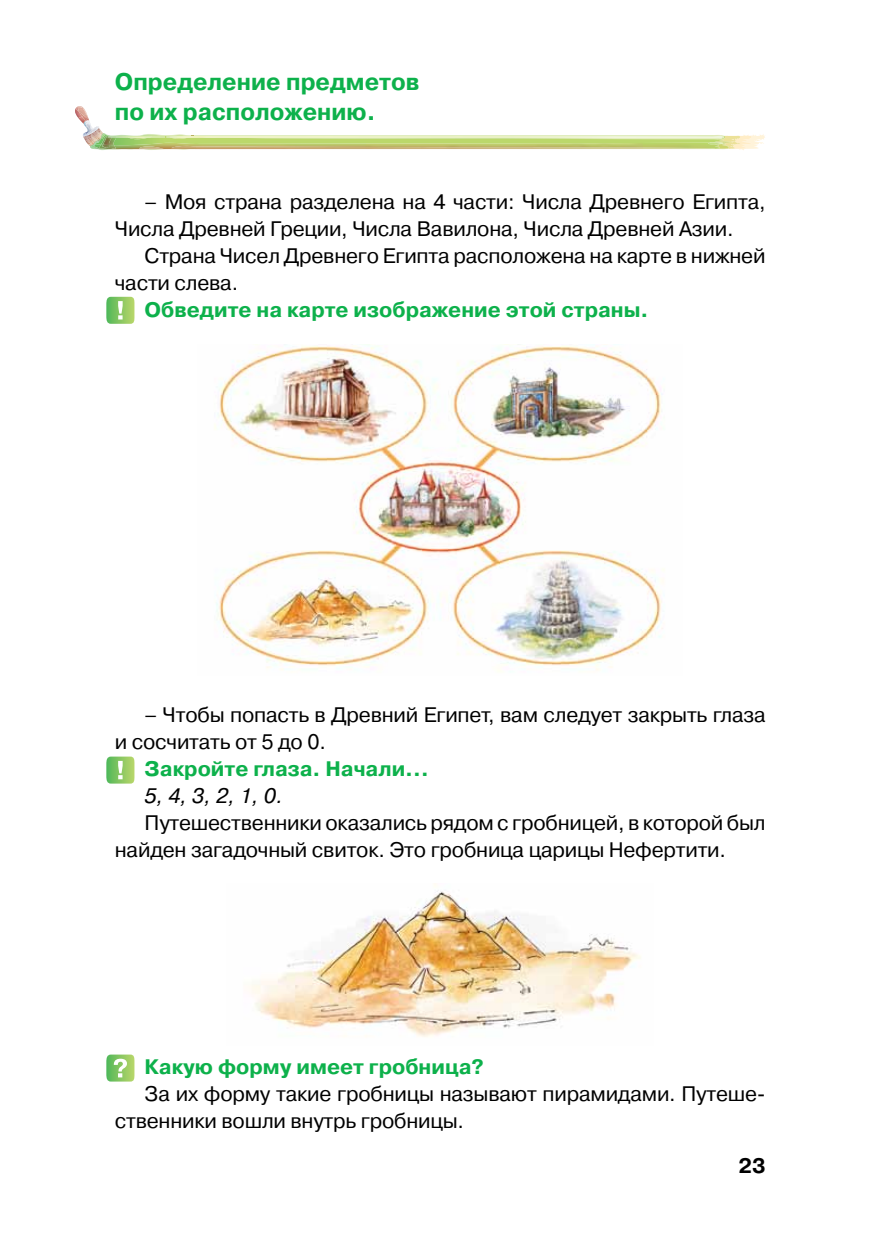
<style>
.page{position:relative;width:872px;height:1234px;background:#fff}
.page>*{position:absolute;margin:0;border:0;box-sizing:border-box;transform-origin:0 0}
.t1{font:700 24px/30px "Pragmatica C";color:#0db14b}
.t2{font:21px/27px "Pragmatica C";letter-spacing:-.01em;color:#000}
.t3{font:700 21px "Pragmatica C";color:#0db14b}
.t4{font:italic 21px "Pragmatica C";color:#000}
.t5{font:700 21px "Pragmatica C";color:#000}
</style>
<div class="page">
<svg style="left:75px;top:106px;width:688px;height:44px"></svg>
<img style="left:222px;top:136px;width:502px;height:3px">
<img style="left:203px;top:136px;width:519px;height:2px">
<img style="left:214px;top:344px;width:450px;height:328px">
<img style="left:250px;top:883px;width:391px;height:154px">
<svg style="left:106px;top:1054px;width:28px;height:27px"></svg>
<svg style="left:106px;top:756px;width:28px;height:27px"></svg>
<svg style="left:106px;top:297px;width:28px;height:27px"></svg>
<p class="t1" style="left:115px;top:67px;width:306px">Определение предметов по их расположению.</p>
<p class="t2" style="left:115px;top:188px;width:652px;text-indent:30px">– Моя страна разделена на 4 части: Числа Древнего Египта,<br>Числа Древней Греции, Числа Вавилона, Числа Древней Азии.</p>
<p class="t2" style="left:115px;top:242px;width:652px;text-indent:30px">Страна Чисел Древнего Египта расположена на карте в нижней части слева.</p>
<p class="t3" style="left:145px;top:298px;width:505px">Обведите на карте изображение этой страны.</p>
<p class="t2" style="left:115px;top:701px;width:652px;text-indent:30px">– Чтобы попасть в Древний Египет, вам следует закрыть глаза и сосчитать от 5 до 0.</p>
<p class="t3" style="left:145px;top:757px;width:286px">Закройте глаза. Начали…</p>
<p class="t4" style="left:145px;top:784px;width:140px">5, 4, 3, 2, 1, 0.</p>
<p class="t2" style="left:115px;top:809px;width:652px;text-indent:30px">Путешественники оказались рядом с гробницей, в которой был найден загадочный свиток. Это гробница царицы Нефертити.</p>
<p class="t3" style="left:145px;top:1054px;width:340px">Какую форму имеет гробница?</p>
<p class="t2" style="left:115px;top:1079px;width:652px;text-indent:30px">За их форму такие гробницы называют пирамидами. Путеше&shy;ственники вошли внутрь гробницы.</p>
<p class="t5" style="left:738px;top:1153px;width:29px">23</p>
</div>
